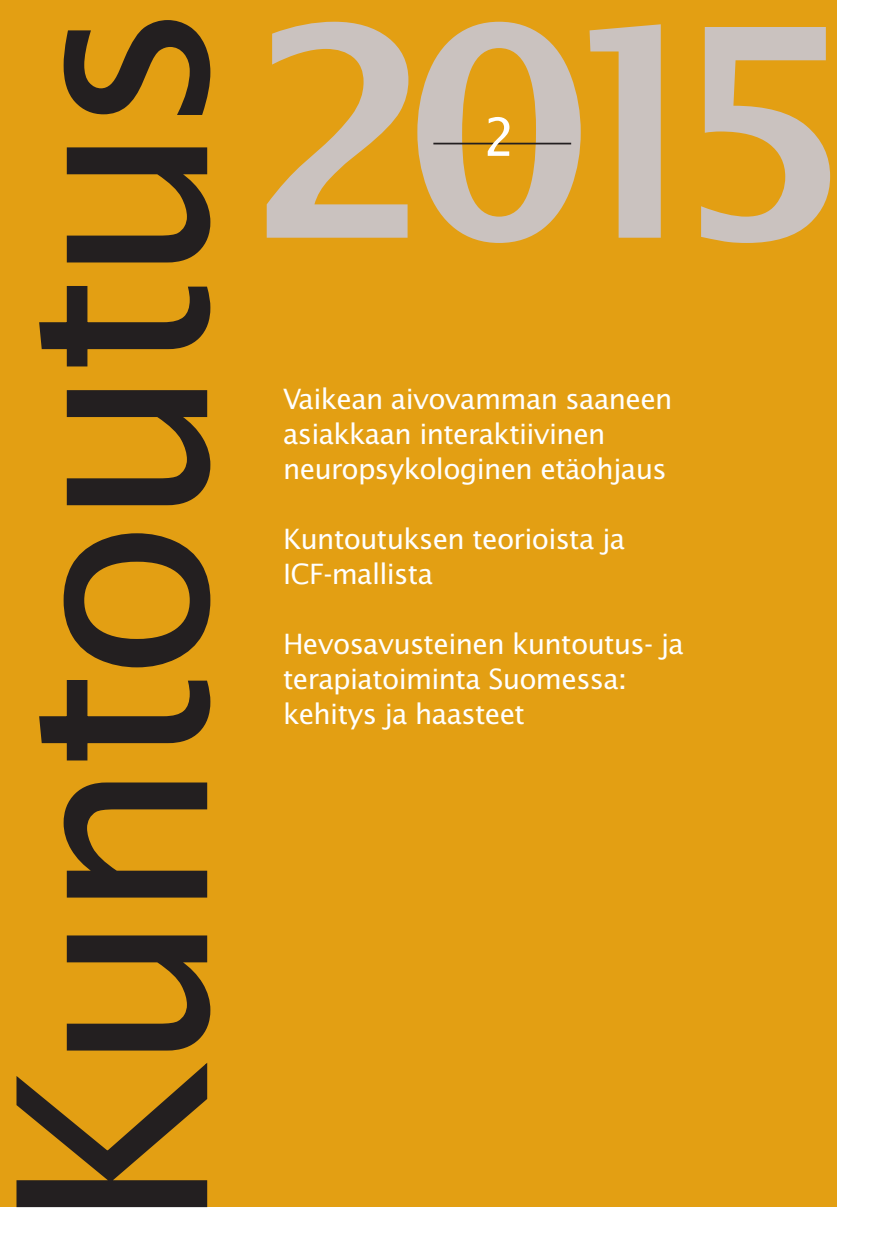
<style>
.page{position:relative;width:869px;height:1241px;background:#fff}
.page>*{position:absolute;margin:0;border:0;box-sizing:border-box;transform-origin:0 0}
.Koroste_teksti{font:600 291.38px "Lucida Sans";color:#cac2bf}
.Numero{font:52.5px "Lucida Console";color:#fff}
.Kansiotsikko{font:28px/35px "Lucida Sans Std";letter-spacing:-.025em;color:#fff}
</style>
<div class="page">
<div style="left:0;top:0;width:836px;height:1205px;background:#e39f13"></div>
<hr style="left:433px;top:143px;width:138px;height:1px;background:#231f20">
<svg style="left:16px;top:20px;width:195px;height:1187px"></svg>
<p class="Koroste_teksti" style="left:249px;top:-33px;width:606px">2015</p>
<p class="Numero" style="left:483px;top:114px;width:33px">2</p>
<p class="Kansiotsikko" style="left:283px;top:381px;width:391px">Vaikean aivovamman saaneen asiakkaan interaktiivinen neuropsykologinen etäohjaus</p>
<p class="Kansiotsikko" style="left:283px;top:521px;width:343px">Kuntoutuksen teorioista ja<br>ICF-mallista</p>
<p class="Kansiotsikko" style="left:283px;top:626px;width:402px">Hevosavusteinen kuntoutus- ja terapiatoiminta Suomessa: kehitys ja haasteet</p>
</div>
